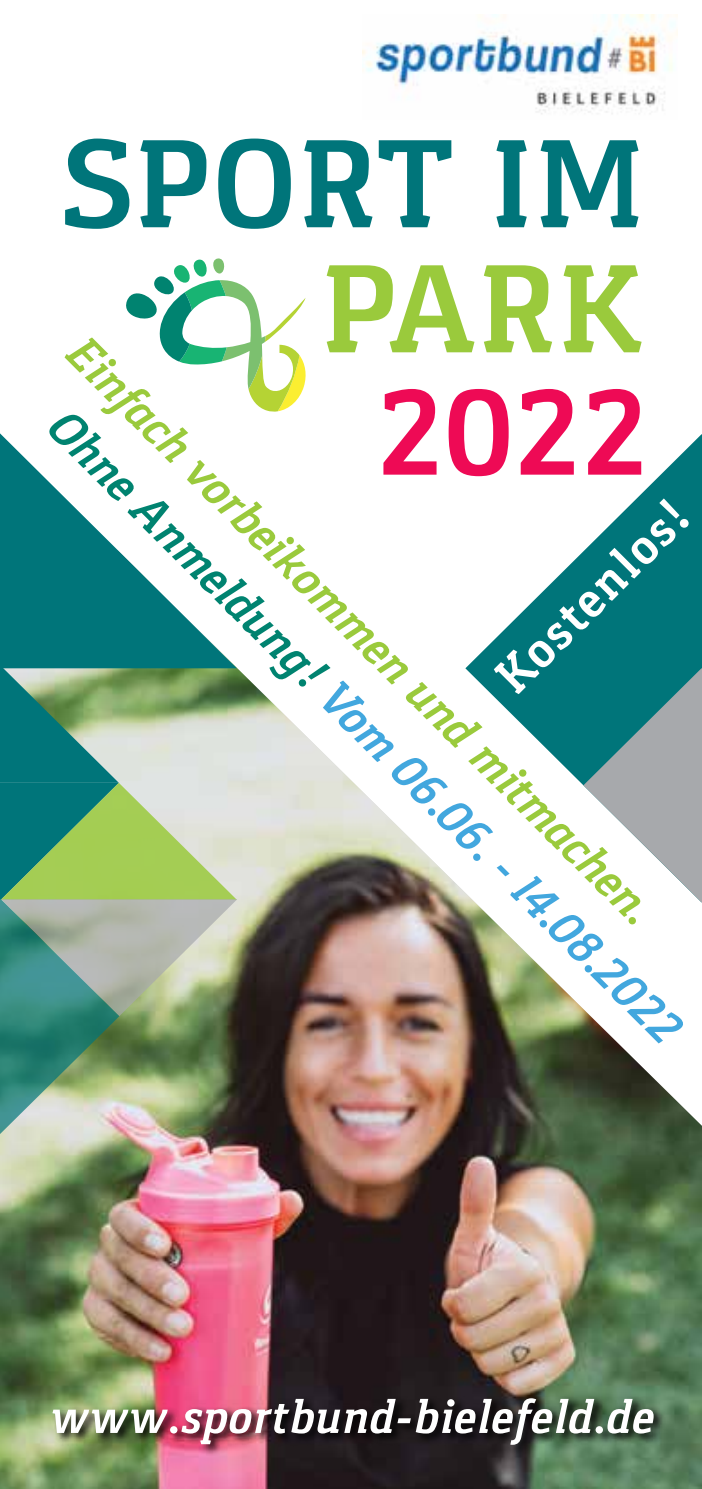
<style>
.page{position:relative;width:702px;height:1489px;background:#fff}
.page>*{position:absolute;margin:0;border:0;box-sizing:border-box;transform-origin:0 0}
.t1{font:700 129.75px "Gaspar";letter-spacing:.01em;color:#00757a}
.t2{font:700 129.75px "Gaspar";color:#9aca3c}
.t3{font:700 129.75px "Gaspar";color:#ee0a55}
.t4{font:700 52.5px "Gaspar";color:#fff}
.t5{font:italic 700 50px/65px "Gaspar";color:#9aca3c}
.t6{font:italic 700 50px "Gaspar";letter-spacing:.02em;color:#fff}
.s1{color:#008370}
.s2{color:#42a7de}
</style>
<div class="page">
<img style="left:0;top:668px;width:702px;height:820px">
<svg style="left:465px;top:434px;width:237px;height:468px"></svg>
<svg style="left:583px;top:668px;width:119px;height:234px"></svg>
<svg style="left:0;top:433px;width:234px;height:232px;fill:#00757a"></svg>
<svg style="left:0;top:665px;width:237px;height:469px;background:#83aa89"></svg>
<img style="left:362px;top:14px;width:315px;height:100px">
<svg style="left:126px;top:258px;width:180px;height:154px"></svg>
<img style="left:50px;top:1396px;width:615px;height:61px">
<h1 class="t1" style="left:61px;top:111px;width:584px">SPORT IM</h1>
<h1 class="t2" style="left:320px;top:236px;width:326px">PARK</h1>
<h1 class="t3" style="left:377px;top:358px;width:272px">2022</h1>
<p class="t5" style="left:126px;top:350px;width:874px;text-indent:-39px;rotate:45deg">Einfach vorbeikommen und mitmachen.<br><span class="s1">Ohne Anmeldung!</span> <span class="s2">Vom 06.06. - 14.08.2022</span></p>
<p class="t4" style="left:482px;top:663px;width:252px;rotate:-45deg">Kostenlos!</p>
<p class="t6" style="left:51px;top:1388px;width:605px">www.sportbund-bielefeld.de</p>
</div>
